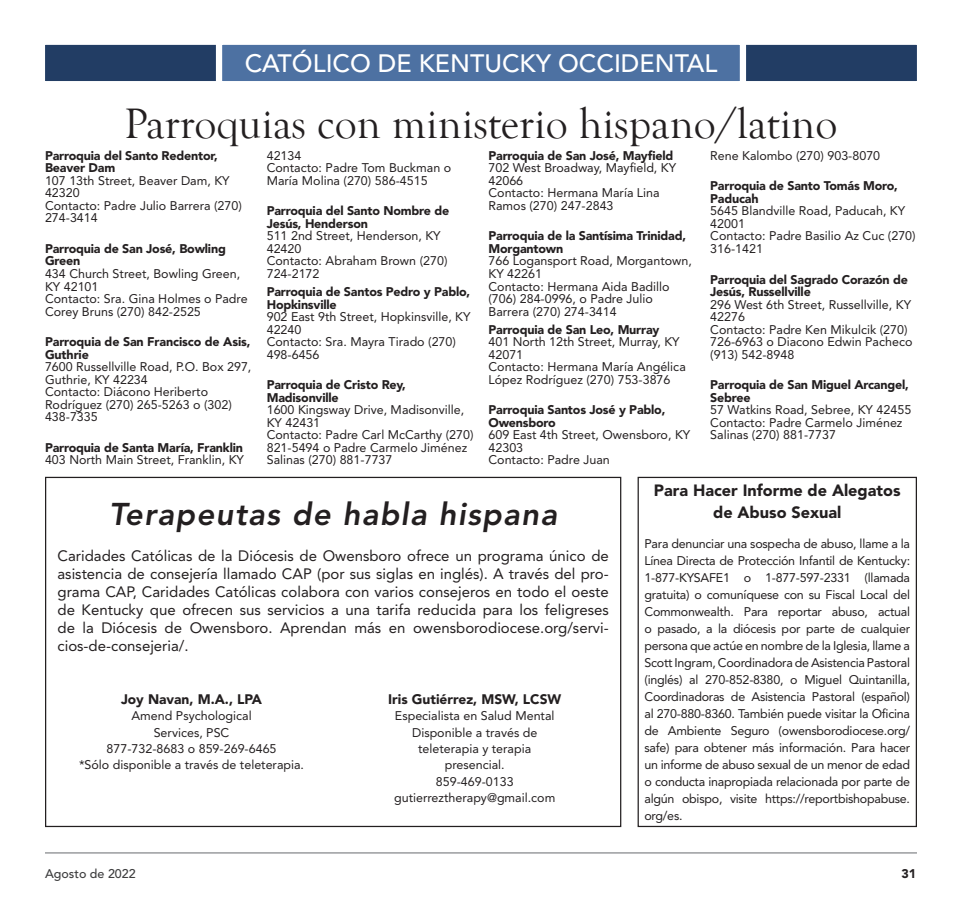
<style>
.page{position:relative;width:962px;height:923px;background:#fff}
.page>*{position:absolute;margin:0;border:0;box-sizing:border-box;transform-origin:0 0}
.t1{font:43.75px "Goudy Old Style T";color:#231f20}
.t2{font:italic 800 31.25px "Avenir LT Std";letter-spacing:.04em;color:#231f20}
.t3{font:500 25px "Avenir LT Std";color:#fff}
.t4{font:900 16.25px/22px "Avenir LT Std";color:#231f20;text-align:center}
.t5{font:15px/18.1px "Avenir LT Std";color:#231f20;text-align:justify}
.t6{font:900 13.75px "Avenir LT Std";color:#231f20}
.t7{font:12.5px/12.5px "Avenir LT Std";color:#231f20}
.t8{font:900 12.5px/12.5px "Avenir LT Std";letter-spacing:-.015em;color:#231f20}
.t9{font:500 12.5px "Avenir LT Std";color:#3e3e3f}
</style>
<div class="page">
<hr style="left:45px;top:852px;width:872px;height:1px;background:#939598">
<div style="left:45px;top:44px;width:872px;height:37px;background:#223d64"></div>
<div style="left:213px;top:44px;width:536px;height:37px;background:#4d71a2"></div>
<div style="left:638px;top:477px;width:279px;height:350px;border:1px solid #231f20"></div>
<h3 class="t3" style="left:245px;top:50px;width:474px">CATÓLICO DE KENTUCKY OCCIDENTAL</h3>
<h1 class="t1" style="left:125px;top:105px;width:714px">Parroquias con ministerio hispano/latino</h1>
<p class="t8" style="left:45px;top:150px;width:174px">Parroquia del Santo Redentor,<br>Beaver Dam</p>
<p class="t7" style="left:45px;top:174px;width:198px">107 13th Street, Beaver Dam, KY<br>42320<br>Contacto: Padre Julio Barrera (270)<br>274-3414</p>
<p class="t8" style="left:45px;top:243px;width:182px">Parroquia de San José, Bowling<br>Green</p>
<p class="t7" style="left:45px;top:268px;width:204px">434 Church Street, Bowling Green,<br>KY 42101<br>Contacto: Sra. Gina Holmes o Padre<br>Corey Bruns (270) 842-2525</p>
<p class="t8" style="left:45px;top:336px;width:207px">Parroquia de San Francisco de Asis,<br>Guthrie</p>
<p class="t7" style="left:45px;top:361px;width:208px">7600 Russellville Road, P.O. Box 297,<br>Guthrie, KY 42234<br>Contacto: Diácono Heriberto<br>Rodríguez (270) 265-5263 o (302)<br>438-7335</p>
<p class="t8" style="left:45px;top:442px;width:199px">Parroquia de Santa María, Franklin</p>
<p class="t7" style="left:45px;top:454px;width:200px">403 North Main Street, Franklin, KY</p>
<p class="t7" style="left:267px;top:149px;width:186px">42134<br>Contacto: Padre Tom Buckman o<br>María Molina (270) 586-4515</p>
<p class="t8" style="left:267px;top:206px;width:184px">Parroquia del Santo Nombre de<br>Jesús, Henderson</p>
<p class="t7" style="left:267px;top:230px;width:182px">511 2nd Street, Henderson, KY<br>42420<br>Contacto: Abraham Brown (270)<br>724-2172</p>
<p class="t8" style="left:267px;top:286px;width:205px">Parroquia de Santos Pedro y Pablo,<br>Hopkinsville</p>
<p class="t7" style="left:267px;top:311px;width:205px">902 East 9th Street, Hopkinsville, KY<br>42240<br>Contacto: Sra. Mayra Tirado (270)<br>498-6456</p>
<p class="t8" style="left:267px;top:380px;width:141px">Parroquia de Cristo Rey,<br>Madisonville</p>
<p class="t7" style="left:267px;top:404px;width:208px">1600 Kingsway Drive, Madisonville,<br>KY 42431<br>Contacto: Padre Carl McCarthy (270)<br>821-5494 o Padre Carmelo Jiménez<br>Salinas (270) 881-7737</p>
<p class="t8" style="left:488px;top:150px;width:186px">Parroquia de San José, Mayfield</p>
<p class="t7" style="left:488px;top:162px;width:189px">702 West Broadway, Mayfield, KY<br>42066<br>Contacto: Hermana María Lina<br>Ramos (270) 247-2843</p>
<p class="t8" style="left:488px;top:231px;width:199px">Parroquia de la Santísima Trinidad,<br>Morgantown</p>
<p class="t7" style="left:488px;top:255px;width:205px">766 Logansport Road, Morgantown,<br>KY 42261<br>Contacto: Hermana Aida Badillo (706) 284-0996, o Padre Julio<br>Barrera (270) 274-3414</p>
<p class="t8" style="left:488px;top:324px;width:173px">Parroquia de San Leo, Murray</p>
<p class="t7" style="left:488px;top:336px;width:199px">401 North 12th Street, Murray, KY<br>42071<br>Contacto: Hermana María Angélica<br>López Rodríguez (270) 753-3876</p>
<p class="t8" style="left:488px;top:405px;width:178px">Parroquia Santos José y Pablo,<br>Owensboro</p>
<p class="t7" style="left:488px;top:429px;width:203px">609 East 4th Street, Owensboro, KY<br>42303<br>Contacto: Padre Juan</p>
<p class="t7" style="left:710px;top:149px;width:172px">Rene Kalombo (270) 903-8070</p>
<p class="t8" style="left:710px;top:181px;width:189px">Parroquia de Santo Tomás Moro,<br>Paducah</p>
<p class="t7" style="left:710px;top:205px;width:207px">5645 Blandville Road, Paducah, KY<br>42001<br>Contacto: Padre Basilio Az Cuc (270)<br>316-1421</p>
<p class="t8" style="left:710px;top:274px;width:199px">Parroquia del Sagrado Corazón de<br>Jesús, Russellville</p>
<p class="t7" style="left:710px;top:298px;width:204px">296 West 6th Street, Russellville, KY<br>42276<br>Contacto: Padre Ken Mikulcik (270)<br>726-6963 o Diacono Edwin Pacheco (913) 542-8948</p>
<p class="t8" style="left:710px;top:380px;width:200px">Parroquia de San Miguel Arcangel,<br>Sebree</p>
<p class="t7" style="left:710px;top:404px;width:203px">57 Watkins Road, Sebree, KY 42455<br>Contacto: Padre Carmelo Jiménez<br>Salinas (270) 881-7737</p>
<h2 class="t2" style="left:109px;top:501px;width:450px">Terapeutas de habla hispana</h2>
<p class="t5" style="left:58px;top:546px;width:553px">Caridades Católicas de la Diócesis de Owensboro ofrece un programa único de asistencia de consejería llamado CAP (por sus siglas en inglés). A través del pro&shy;grama CAP, Caridades Católicas colabora con varios consejeros en todo el oeste de Kentucky que ofrecen sus servicios a una tarifa reducida para los feligreses de la Diócesis de Owensboro. Aprendan más en owensborodiocese.org/servi&shy;cios-de-consejeria/.</p>
<p class="t6" style="left:121px;top:693px;width:143px">Joy Navan, M.A., LPA</p>
<p class="t7" style="left:79px;top:708px;width:227px;line-height:16.2px;text-align:center">Amend Psychological<br>Services, PSC<br>877-732-8683 o 859-269-6465<br>*Sólo disponible a través de teleterapia.</p>
<p class="t6" style="left:388px;top:693px;width:175px">Iris Gutiérrez, MSW, LCSW</p>
<p class="t7" style="left:394px;top:708px;width:163px;line-height:16.2px;text-align:center">Especialista en Salud Mental<br>Disponible a través de teleterapia y terapia presencial.<br>859-469-0133 gutierreztherapy@gmail.com</p>
<h3 class="t4" style="left:654px;top:481px;width:248px">Para Hacer Informe de Alegatos de Abuso Sexual</h3>
<p class="t7" style="left:644px;top:535px;width:267px;line-height:17px;text-align:justify">Para denunciar una sospecha de abuso, llame a la Línea Directa de Protección Infantil de Kentucky:<br>1-877-KYSAFE1 o 1-877-597-2331 (llamada gratuita) o comuníquese con su Fiscal Local del Commonwealth. Para reportar abuso, actual o pasado, a la diócesis por parte de cualquier persona que actúe en nombre de la Iglesia, llame a Scott Ingram, Coordinadora de Asistencia Pastoral (inglés) al 270-852-8380, o Miguel Quintanilla, Coordinadoras de Asistencia Pastoral (español) al 270-880-8360. También puede visitar la Oficina de Ambiente Seguro (owensborodiocese.org/ safe) para obtener más información. Para hacer un informe de abuso sexual de un menor de edad o conducta inapropiada relacionada por parte de algún obispo, visite https://reportbishopabuse. org/es.</p>
<p class="t9" style="left:45px;top:866px;width:92px">Agosto de 2022</p>
<p class="t8" style="left:901px;top:868px;width:16px">31</p>
</div>
